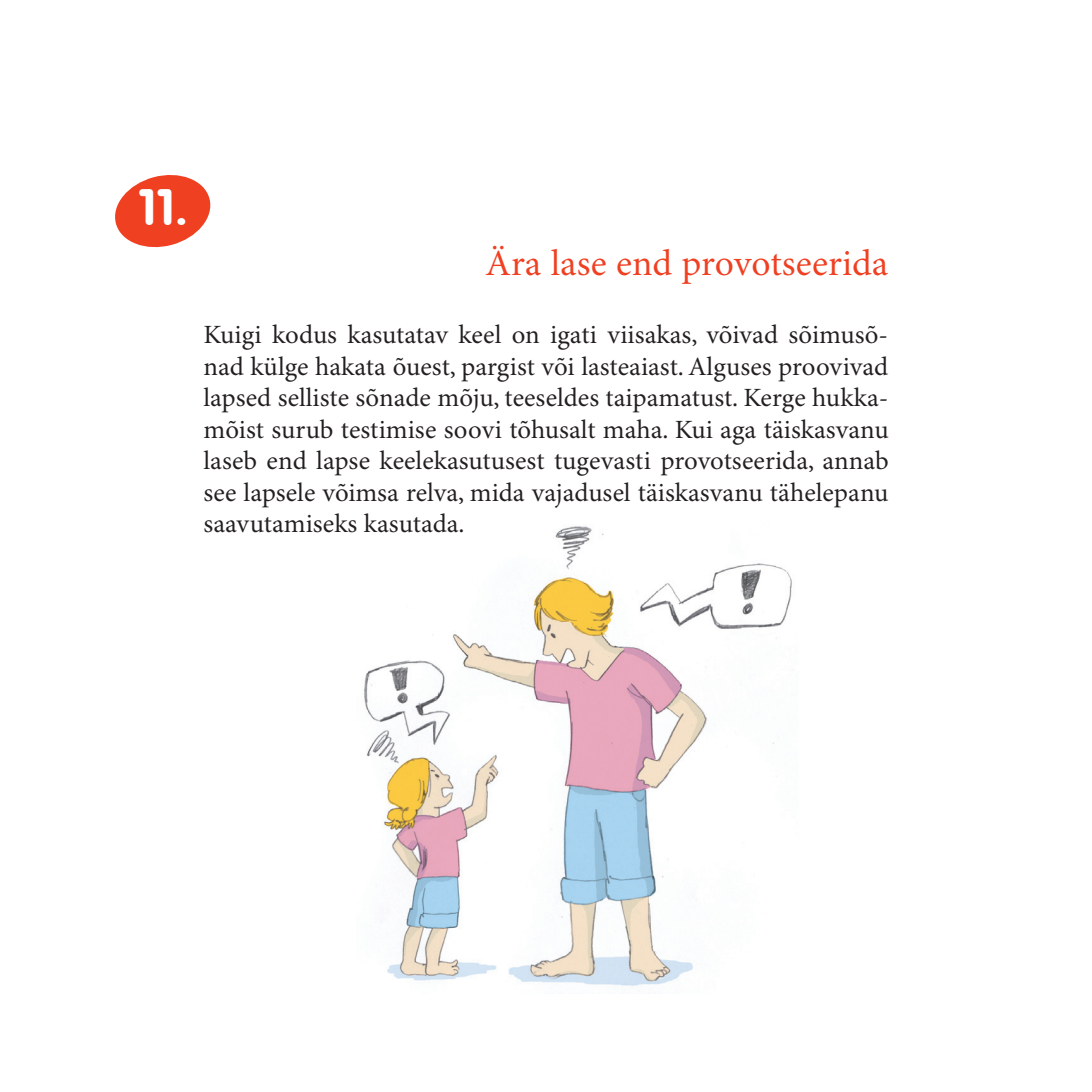
<style>
.page{position:relative;width:1092px;height:1092px;background:#fff}
.page>*{position:absolute;margin:0;border:0;box-sizing:border-box;transform-origin:0 0}
.t1{font:700 49.88px "VAG Rounded";color:#fff}
.t2{font:36.75px "Minion Pro";color:#ef4022}
.t3{font:26.25px/31.5px "Minion Pro";color:#231f20;text-align:justify}
</style>
<div class="page">
<img style="left:364px;top:526px;width:428px;height:460px">
<svg style="left:115px;top:175px;width:96px;height:73px"></svg>
<h1 class="t1" style="left:138px;top:178px;width:52px">11.</h1>
<h2 class="t2" style="left:485px;top:241px;width:405px">Ära lase end provotseerida</h2>
<p class="t3" style="left:203px;top:320px;width:686px">Kuigi kodus kasutatav keel on igati viisakas, võivad sõimusõ&shy;nad külge hakata õuest, pargist või lasteaiast. Alguses proovivad lapsed selliste sõnade mõju, teeseldes taipamatust. Kerge hukka&shy;mõist surub testimise soovi tõhusalt maha. Kui aga täiskasvanu laseb end lapse keelekasutusest tugevasti provotseerida, annab see lapsele võimsa relva, mida vajadusel täiskasvanu tähelepanu saavutamiseks kasutada.</p>
</div>
